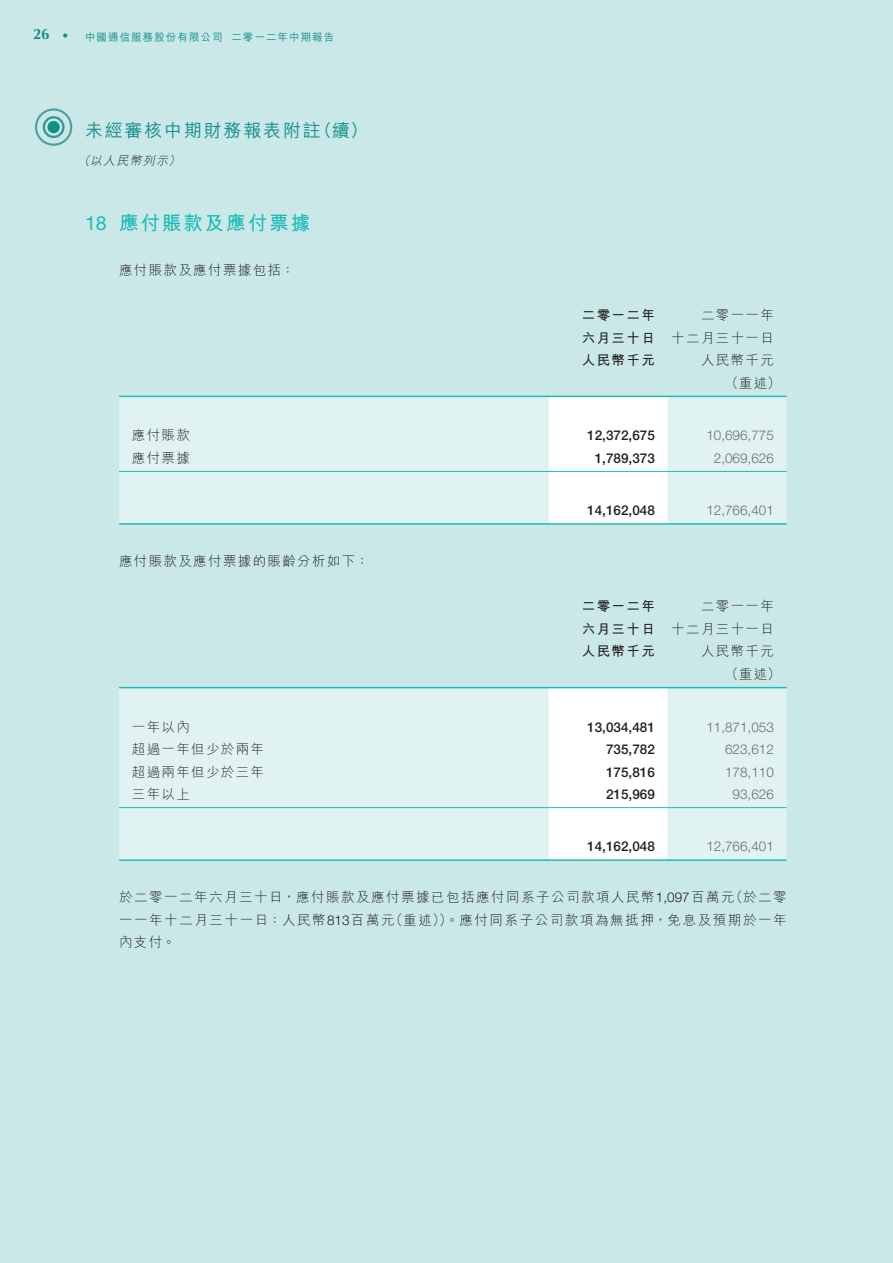
<style>
.page{position:relative;width:893px;height:1263px;background:#cae8e8}
.page>*{position:absolute;margin:0;border:0;box-sizing:border-box;transform-origin:0 0}
.t1{font:700 19.5px "M Hei HK";letter-spacing:.1em;color:#1dbcb8}
.t2{font:500 18px "M Hei HK";letter-spacing:.1em;color:#158f8c}
.t3{font:700 15px "Optima LT Std";color:#158f8c}
.t4{font:300 13.5px/22.5px "M Hei HK";letter-spacing:.1em;color:#231f20;text-align:right}
.t5{font:500 13.5px "Helvetica Neue LT Std";color:#231f20}
.t6{font:300 13.5px "Helvetica Neue LT Std";color:#6c6d70}
.t7{font:700 13.5px/22.5px "M Hei HK";letter-spacing:.1em;color:#231f20}
.t8{font:italic 300 12px "M Hei HK";color:#231f20}
.t9{font:500 10.5px "M Hei HK";letter-spacing:.1em;color:#158f8c}
.s1{font-family:"Helvetica Neue LT Std";font-weight:400}
.s2{font-family:"Helvetica Neue LT Std"}
</style>
<div class="page">
<svg style="left:63px;top:33px;width:4px;height:5px"></svg>
<div style="left:47px;top:121px;width:13px;height:12px;background:#158f8c;border-radius:50%"></div>
<div style="left:43px;top:116px;width:22px;height:22px;border:2px solid #369795;border-radius:50%"></div>
<div style="left:35px;top:108px;width:37px;height:38px;border:2px solid #4da0a0;border-radius:50%"></div>
<div style="left:119px;top:398px;width:668px;height:125px;background:#e1f2f2"></div>
<div style="left:549px;top:397px;width:119px;height:126px;background:#fff"></div>
<hr style="left:119px;top:396px;width:668px;height:1px;background:#1dbcb8">
<hr style="left:119px;top:471px;width:668px;height:1px;background:#1dbcb8">
<hr style="left:119px;top:523px;width:668px;height:2px;background:#1dbcb8">
<div style="left:119px;top:688px;width:668px;height:171px;background:#e1f2f2"></div>
<div style="left:549px;top:688px;width:119px;height:171px;background:#fff"></div>
<hr style="left:119px;top:687px;width:668px;height:1px;background:#1dbcb8">
<hr style="left:119px;top:807px;width:668px;height:1px;background:#1dbcb8">
<hr style="left:119px;top:859px;width:668px;height:2px;background:#1dbcb8">
<p class="t3" style="left:33px;top:28px;width:18px">26</p>
<p class="t9" style="left:85px;top:33px;width:251px">中國通信服務股份有限公司 二零一二年中期報告</p>
<h2 class="t2" style="left:85px;top:124px;width:285px">未經審核中期財務報表附註（續）</h2>
<p class="t8" style="left:78px;top:155px;width:106px">（以人民幣列示）</p>
<h1 class="t1" style="left:85px;top:215px;width:227px"><span class="s1">18</span> 應付賬款及應付票據</h1>
<p class="t4" style="left:119px;top:261px;width:177px">應付賬款及應付票據包括：</p>
<p class="t7" style="left:582px;top:306px;width:74px">二零一二年六月三十日</p>
<p class="t4" style="left:671px;top:306px;width:104px">二零一一年<br>十二月三十一日</p>
<p class="t7" style="left:582px;top:351px;width:74px">人民幣千元</p>
<p class="t4" style="left:725px;top:351px;width:57px;text-align:left;text-indent:-24px">人民幣千元（重述）</p>
<p class="t4" style="left:132px;top:426px;width:60px">應付賬款</p>
<p class="t5" style="left:587px;top:431px;width:69px">12,372,675</p>
<p class="t6" style="left:706px;top:431px;width:69px">10,696,775</p>
<p class="t4" style="left:132px;top:448px;width:60px">應付票據</p>
<p class="t5" style="left:595px;top:453px;width:62px">1,789,373</p>
<p class="t6" style="left:714px;top:453px;width:62px">2,069,626</p>
<p class="t4" style="left:119px;top:552px;width:251px">應付賬款及應付票據的賬齡分析如下：</p>
<p class="t5" style="left:587px;top:505px;width:69px">14,162,048</p>
<p class="t6" style="left:706px;top:505px;width:69px">12,766,401</p>
<p class="t7" style="left:582px;top:597px;width:74px">二零一二年六月三十日</p>
<p class="t4" style="left:671px;top:597px;width:104px">二零一一年<br>十二月三十一日</p>
<p class="t7" style="left:582px;top:642px;width:74px">人民幣千元</p>
<p class="t4" style="left:725px;top:642px;width:57px;text-align:left;text-indent:-24px">人民幣千元（重述）</p>
<p class="t4" style="left:132px;top:717px;width:60px">一年以內</p>
<p class="t5" style="left:587px;top:722px;width:69px">13,034,481</p>
<p class="t6" style="left:706px;top:722px;width:69px">11,871,053</p>
<p class="t4" style="left:132px;top:740px;width:134px">超過一年但少於兩年</p>
<p class="t5" style="left:606px;top:744px;width:50px">735,782</p>
<p class="t6" style="left:725px;top:744px;width:50px">623,612</p>
<p class="t4" style="left:132px;top:762px;width:134px">超過兩年但少於三年</p>
<p class="t5" style="left:606px;top:767px;width:50px">175,816</p>
<p class="t6" style="left:725px;top:767px;width:50px">178,110</p>
<p class="t4" style="left:132px;top:785px;width:60px">三年以上</p>
<p class="t5" style="left:606px;top:789px;width:50px">215,969</p>
<p class="t6" style="left:733px;top:789px;width:43px">93,626</p>
<p class="t5" style="left:587px;top:842px;width:69px">14,162,048</p>
<p class="t6" style="left:706px;top:842px;width:69px">12,766,401</p>
<p class="t4" style="left:119px;top:888px;width:669px;text-align:justify">於二零一二年六月三十日，應付賬款及應付票據已包括應付同系子公司款項人民幣<span class="s2">1,097</span>百萬元（於二零一一年十二月三十一日：人民幣<span class="s2">813</span>百萬元（重述））。應付同系子公司款項為無抵押，免息及預期於一年內支付。</p>
</div>
